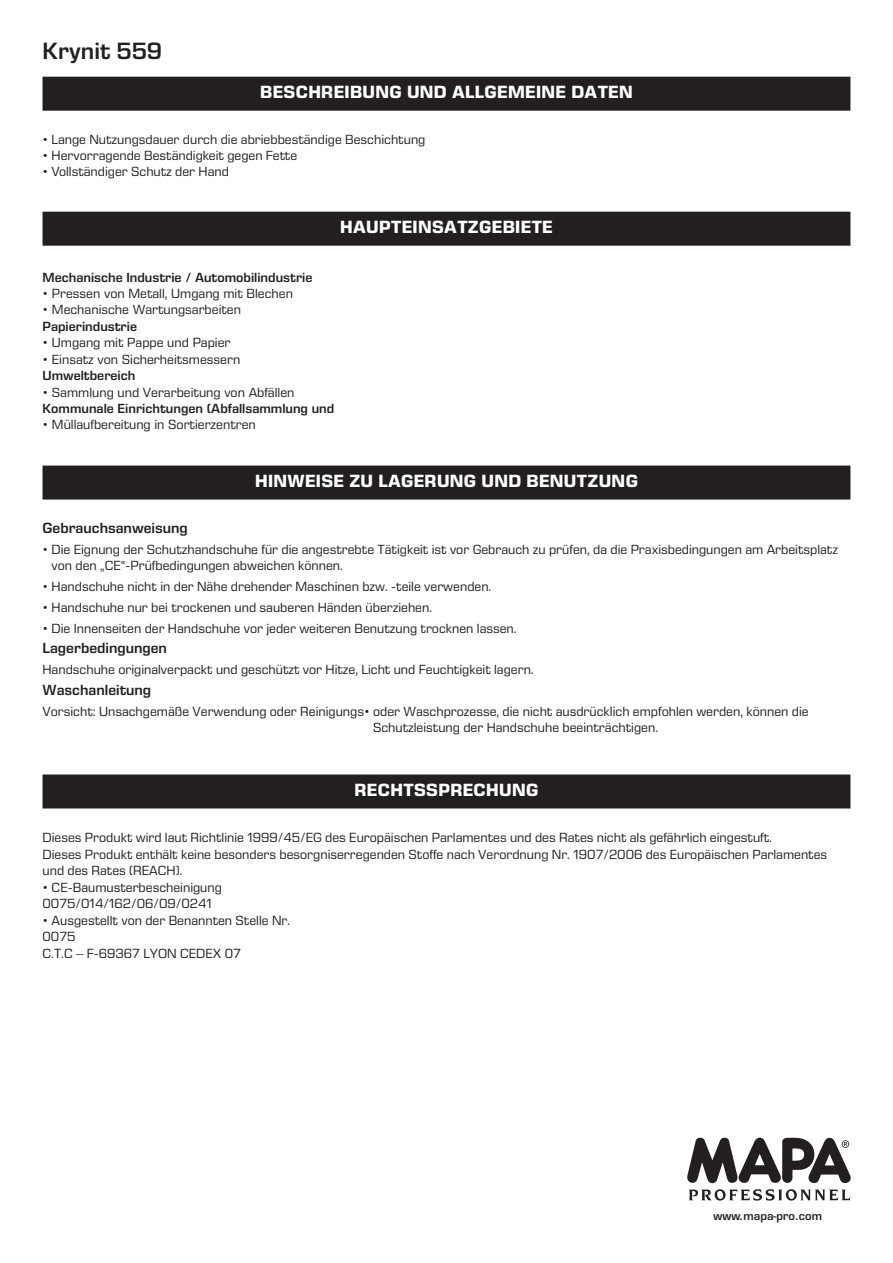
<style>
.page{position:relative;width:893px;height:1263px;background:#fff}
.page>*{position:absolute;margin:0;border:0;box-sizing:border-box;transform-origin:0 0}
._07__Nom_produit_rap{font:600 24px "Eurostile Next LT Pro";color:#231f20}
._08__Titre_bandeau_n{font:700 18px "Eurostile Next LT Pro";letter-spacing:.02em;color:#fff}
._10__Texte{font:600 15px "Eurostile Next LT Pro";color:#231f20}
._10__Texte-2{font:13.5px/16.5px "Eurostile Next LT Pro";color:#231f20}
.secteur_texte{font:13.5px "Eurostile Next LT Pro";color:#231f20}
.formatage_balise{font:13.5px "Eurostile Next LT Pro";color:#231f20}
.secteur_titre{font:600 13.5px "Eurostile Next LT Pro";color:#231f20}
.t1{font:600 11.1px "Eurostile";color:#231f20}
</style>
<div class="page">
<svg style="left:687px;top:1138px;width:164px;height:62px"></svg>
<div style="left:43px;top:77px;width:807px;height:34px;background:#231f20"></div>
<div style="left:43px;top:212px;width:807px;height:34px;background:#231f20"></div>
<div style="left:43px;top:465px;width:807px;height:35px;background:#231f20"></div>
<div style="left:43px;top:774px;width:807px;height:34px;background:#231f20"></div>
<p class="_07__Nom_produit_rap" style="left:43px;top:38px;width:121px">Krynit 559</p>
<p class="_08__Titre_bandeau_n" style="left:260px;top:82px;width:374px">BESCHREIBUNG UND ALLGEMEINE DATEN</p>
<p class="formatage_balise" style="left:43px;top:132px;width:384px">• Lange Nutzungsdauer durch die abriebbeständige Beschichtung</p>
<p class="formatage_balise" style="left:43px;top:148px;width:256px">• Hervorragende Beständigkeit gegen Fette</p>
<p class="formatage_balise" style="left:43px;top:164px;width:188px">• Vollständiger Schutz der Hand</p>
<p class="_08__Titre_bandeau_n" style="left:340px;top:217px;width:214px">HAUPTEINSATZGEBIETE</p>
<p class="secteur_titre" style="left:43px;top:269px;width:271px">Mechanische Industrie / Automobilindustrie</p>
<p class="secteur_texte" style="left:43px;top:286px;width:252px">• Pressen von Metall, Umgang mit Blechen</p>
<p class="secteur_texte" style="left:43px;top:302px;width:200px">• Mechanische Wartungsarbeiten</p>
<p class="secteur_titre" style="left:43px;top:319px;width:96px">Papierindustrie</p>
<p class="secteur_texte" style="left:43px;top:335px;width:189px">• Umgang mit Pappe und Papier</p>
<p class="secteur_texte" style="left:43px;top:352px;width:199px">• Einsatz von Sicherheitsmessern</p>
<p class="secteur_titre" style="left:43px;top:368px;width:94px">Umweltbereich</p>
<p class="secteur_texte" style="left:43px;top:385px;width:253px">• Sammlung und Verarbeitung von Abfällen</p>
<p class="secteur_titre" style="left:43px;top:401px;width:293px">Kommunale Einrichtungen (Abfallsammlung und</p>
<p class="secteur_texte" style="left:43px;top:417px;width:215px">• Müllaufbereitung in Sortierzentren</p>
<p class="_08__Titre_bandeau_n" style="left:255px;top:470px;width:384px">HINWEISE ZU LAGERUNG UND BENUTZUNG</p>
<p class="_10__Texte" style="left:43px;top:520px;width:147px">Gebrauchsanweisung</p>
<p class="_10__Texte-2" style="left:52px;top:541px;width:788px;text-indent:-9px">• Die Eignung der Schutzhandschuhe für die angestrebte Tätigkeit ist vor Gebrauch zu prüfen, da die Praxisbedingungen am Arbeitsplatz von den „CE“-Prüfbedingungen abweichen können.</p>
<p class="_10__Texte-2" style="left:43px;top:578px;width:450px">• Handschuhe nicht in der Nähe drehender Maschinen bzw. -teile verwenden.</p>
<p class="_10__Texte-2" style="left:43px;top:599px;width:391px">• Handschuhe nur bei trockenen und sauberen Händen überziehen.</p>
<p class="_10__Texte-2" style="left:43px;top:620px;width:476px">• Die Innenseiten der Handschuhe vor jeder weiteren Benutzung trocknen lassen.</p>
<p class="_10__Texte" style="left:43px;top:640px;width:126px">Lagerbedingungen</p>
<p class="_10__Texte-2" style="left:43px;top:661px;width:493px">Handschuhe originalverpackt und geschützt vor Hitze, Licht und Feuchtigkeit lagern.</p>
<p class="_10__Texte" style="left:43px;top:681px;width:110px">Waschanleitung</p>
<p class="_10__Texte-2" style="left:373px;top:703px;width:437px;text-indent:-331px">Vorsicht: Unsachgemäße Verwendung oder Reinigungs• oder Waschprozesse, die nicht ausdrücklich empfohlen werden, können die<br>Schutzleistung der Handschuhe beeinträchtigen.</p>
<p class="_08__Titre_bandeau_n" style="left:355px;top:779px;width:185px">RECHTSSPRECHUNG</p>
<p class="_10__Texte-2" style="left:43px;top:829px;width:731px">Dieses Produkt wird laut Richtlinie 1999/45/EG des Europäischen Parlamentes und des Rates nicht als gefährlich eingestuft.</p>
<p class="_10__Texte-2" style="left:43px;top:846px;width:786px">Dieses Produkt enthält keine besonders besorgniserregenden Stoffe nach Verordnung Nr. 1907/2006 des Europäischen Parlamentes und des Rates (REACH).</p>
<p class="_10__Texte-2" style="left:43px;top:879px;width:181px">• CE-Baumusterbescheinigung</p>
<p class="_10__Texte-2" style="left:43px;top:895px;width:171px">0075/014/162/06/09/0241</p>
<p class="_10__Texte-2" style="left:43px;top:912px;width:249px">• Ausgestellt von der Benannten Stelle Nr.</p>
<p class="_10__Texte-2" style="left:43px;top:928px;width:34px">0075</p>
<p class="_10__Texte-2" style="left:43px;top:945px;width:200px">C.T.C – F-69367 LYON CEDEX 07</p>
<p class="t1" style="left:714px;top:1209px;width:110px">www.mapa-pro.com</p>
</div>
